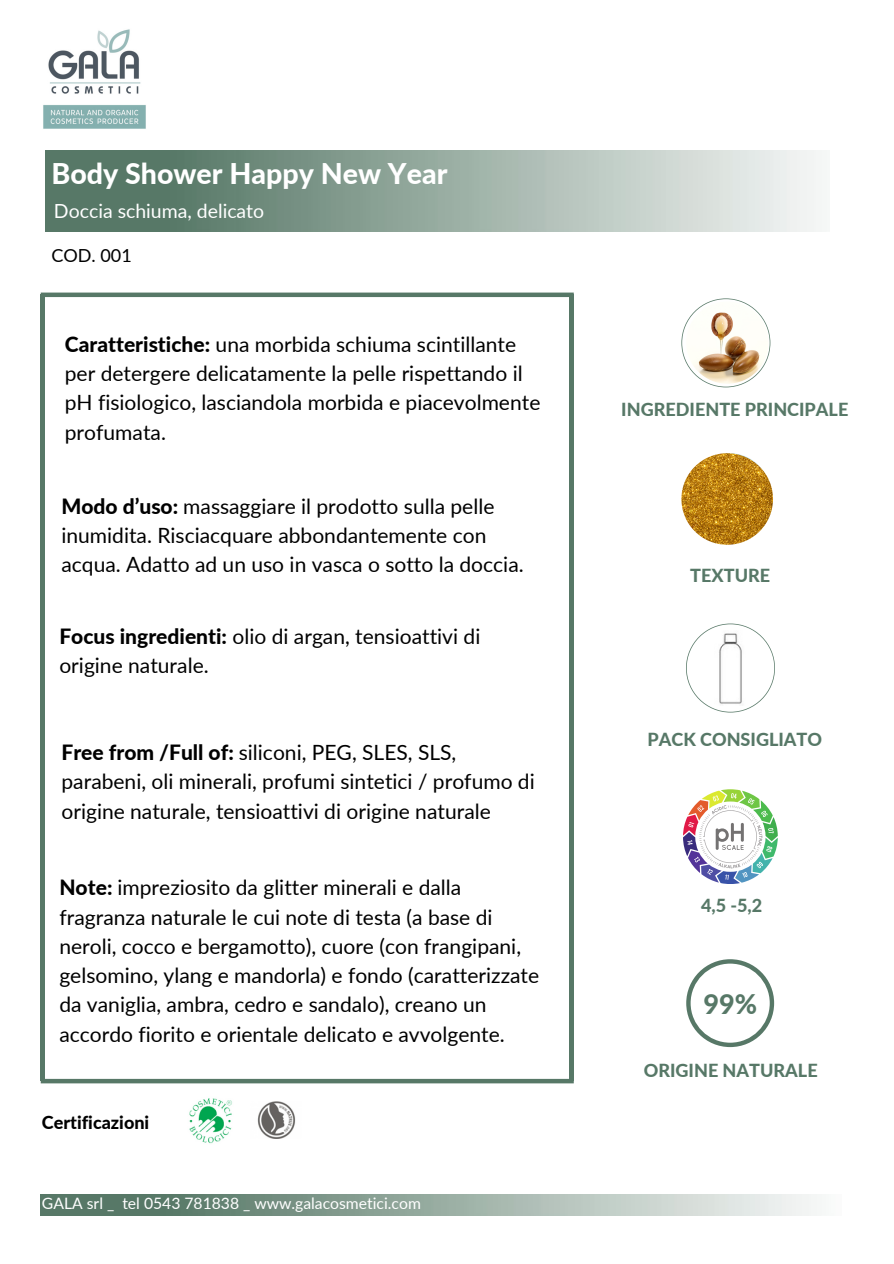
<style>
.page{position:relative;width:894px;height:1264px;background:#fff}
.page>*{position:absolute;margin:0;border:0;box-sizing:border-box;transform-origin:0 0}
.t1{font:800 28.5px "Lato";color:#fff}
.t2{font:800 27px "Lato";color:#577867}
.t3{font:21px/29.2px "Lato";color:#000}
.t4{font:19.5px "Lato";color:#fff}
.t5{font:800 18px "Lato";color:#577867}
.t6{font:800 18px "Lato";color:#000}
.t7{font:18px "Lato";color:#000}
.t8{font:15.75px "Lato";color:#fff}
.s1{font-weight:800}
</style>
<div class="page">
<img style="left:43px;top:29px;width:103px;height:100px">
<svg style="left:686px;top:959px;width:87px;height:88px"></svg>
<img style="left:41px;top:1194px;width:776px;height:21px">
<div style="left:40px;top:295px;width:5px;height:786px;background:#577867"></div>
<img style="left:45px;top:150px;width:777px;height:81px">
<svg style="left:683px;top:789px;width:94px;height:94px"></svg>
<svg style="left:686px;top:623px;width:88px;height:89px"></svg>
<svg style="left:681px;top:298px;width:89px;height:89px"></svg>
<hr style="left:569px;top:295px;width:4px;height:786px;background:#577867">
<img style="left:681px;top:453px;width:91px;height:92px;border-radius:50%">
<div style="left:41px;top:292px;width:532px;height:5px;background:#577867"></div>
<div style="left:41px;top:1078px;width:532px;height:5px;background:#577867"></div>
<img style="left:257px;top:1101px;width:39px;height:37px">
<img style="left:686px;top:301px;width:82px;height:83px;border-radius:50%">
<img style="left:189px;top:1098px;width:43px;height:46px">
<img style="left:714px;top:630px;width:31px;height:75px">
<p class="t1" style="left:51px;top:156px;width:397px">Body Shower Happy New Year</p>
<p class="t4" style="left:54px;top:199px;width:212px">Doccia schiuma, delicato</p>
<p class="t7" style="left:51px;top:244px;width:82px">COD. 001</p>
<p class="t3" style="left:65px;top:329px;width:477px"><span class="s1">Caratteristiche:</span> una morbida schiuma scintillante per detergere delicatamente la pelle rispettando il pH fisiologico, lasciandola morbida e piacevolmente profumata.</p>
<p class="t3" style="left:61px;top:491px;width:463px"><span class="s1">Modo d’uso:</span> massaggiare il prodotto sulla pelle inumidita. Risciacquare abbondantemente con acqua. Adatto ad un uso in vasca o sotto la doccia.</p>
<p class="t3" style="left:59px;top:621px;width:422px"><span class="s1">Focus ingredienti:</span> olio di argan, tensioattivi di origine naturale.</p>
<p class="t3" style="left:61px;top:737px;width:474px"><span class="s1">Free from /Full of:</span> siliconi, PEG, SLES, SLS, parabeni, oli minerali, profumi sintetici / profumo di origine naturale, tensioattivi di origine naturale</p>
<p class="t3" style="left:59px;top:872px;width:481px"><span class="s1">Note:</span> impreziosito da glitter minerali e dalla fragranza naturale le cui note di testa (a base di neroli, cocco e bergamotto), cuore (con frangipani, gelsomino, ylang e mandorla) e fondo (caratterizzate da vaniglia, ambra, cedro e sandalo), creano un accordo fiorito e orientale delicato e avvolgente.</p>
<p class="t6" style="left:42px;top:1110px;width:109px">Certificazioni</p>
<p class="t8" style="left:42px;top:1193px;width:380px">GALA srl _ tel 0543 781838 _ www.galacosmetici.com</p>
<p class="t5" style="left:621px;top:398px;width:228px">INGREDIENTE PRINCIPALE</p>
<p class="t5" style="left:690px;top:564px;width:81px">TEXTURE</p>
<p class="t5" style="left:647px;top:728px;width:176px">PACK CONSIGLIATO</p>
<p class="t5" style="left:700px;top:894px;width:63px">4,5 -5,2</p>
<p class="t2" style="left:703px;top:987px;width:55px">99%</p>
<p class="t5" style="left:643px;top:1059px;width:175px">ORIGINE NATURALE</p>
</div>
